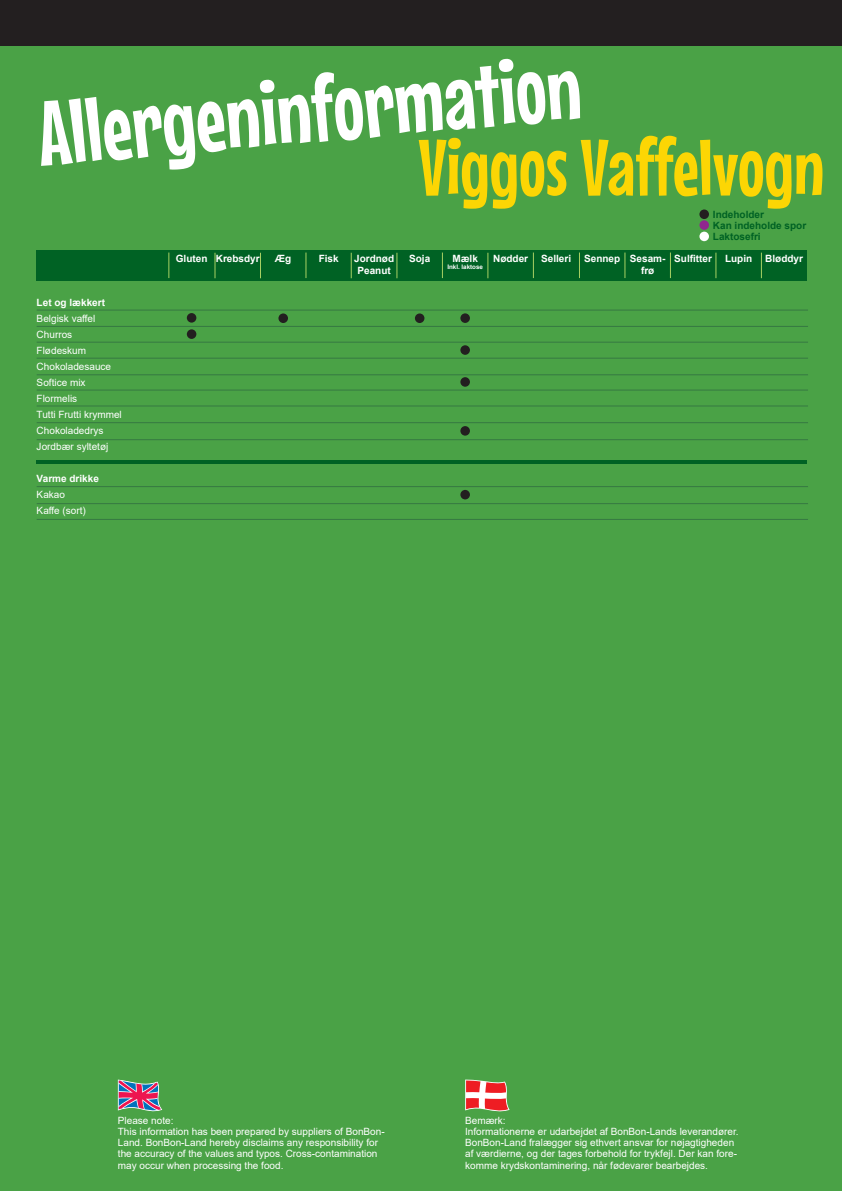
<style>
.page{position:relative;width:842px;height:1191px;background:#4aa246}
.page>*{position:absolute;margin:0;border:0;box-sizing:border-box;transform-origin:0 0}
.t1{font:92px "Mouse Memoirs";color:#fff}
.t2{font:80px "Mouse Memoirs";color:#fcd604}
.t3{font:10px/16px "Arial";color:#fff}
.t4{font:700 10px/12px "Arial";color:#fff;text-align:center}
.t5{font:700 10px/11.1px "Arial";color:#006224}
.t6{font:700 6.2px "Arial";color:#fff}
</style>
<div class="page">
<div style="left:0;top:0;width:842px;height:46px;background:#231f20"></div>
<div style="left:37px;top:250px;width:770px;height:30px;background:#006224"></div>
<hr style="left:37px;top:310px;width:771px;height:1px;background:#367942">
<hr style="left:37px;top:326px;width:771px;height:1px;background:#367942">
<hr style="left:37px;top:342px;width:771px;height:1px;background:#367942">
<hr style="left:37px;top:358px;width:771px;height:1px;background:#367942">
<hr style="left:37px;top:374px;width:771px;height:1px;background:#367942">
<svg style="left:168px;top:252px;width:1px;height:26px"></svg>
<svg style="left:215px;top:253px;width:1px;height:25px"></svg>
<svg style="left:260px;top:253px;width:1px;height:25px"></svg>
<svg style="left:306px;top:252px;width:1px;height:26px"></svg>
<svg style="left:351px;top:253px;width:1px;height:25px"></svg>
<svg style="left:397px;top:253px;width:1px;height:25px"></svg>
<svg style="left:442px;top:252px;width:1px;height:26px"></svg>
<svg style="left:488px;top:253px;width:1px;height:25px"></svg>
<svg style="left:533px;top:252px;width:1px;height:26px"></svg>
<svg style="left:579px;top:252px;width:1px;height:26px"></svg>
<svg style="left:625px;top:252px;width:1px;height:26px"></svg>
<svg style="left:670px;top:252px;width:1px;height:26px"></svg>
<svg style="left:716px;top:253px;width:1px;height:25px"></svg>
<svg style="left:761px;top:253px;width:1px;height:25px"></svg>
<div style="left:699px;top:209px;width:10px;height:10px;background:#231f20;border-radius:50%"></div>
<div style="left:699px;top:220px;width:10px;height:10px;background:#90268f;border-radius:50%"></div>
<div style="left:699px;top:232px;width:10px;height:9px;background:#fff;border-radius:50%"></div>
<svg style="left:465px;top:1079px;width:45px;height:32px"></svg>
<svg style="left:118px;top:1079px;width:44px;height:32px"></svg>
<hr style="left:37px;top:422px;width:771px;height:1px;background:#367942">
<hr style="left:37px;top:460px;width:770px;height:3px;background:#006224">
<hr style="left:37px;top:486px;width:771px;height:1px;background:#367942">
<hr style="left:37px;top:390px;width:771px;height:1px;background:#367942">
<hr style="left:37px;top:406px;width:771px;height:1px;background:#367942">
<hr style="left:37px;top:519px;width:771px;height:1px;background:#367942">
<div style="left:460px;top:345px;width:10px;height:10px;background:#231f20;border-radius:50%"></div>
<div style="left:460px;top:377px;width:10px;height:10px;background:#231f20;border-radius:50%"></div>
<div style="left:460px;top:426px;width:10px;height:9px;background:#231f20;border-radius:50%"></div>
<div style="left:460px;top:490px;width:10px;height:9px;background:#231f20;border-radius:50%"></div>
<div style="left:460px;top:313px;width:10px;height:10px;background:#231f20;border-radius:50%"></div>
<div style="left:187px;top:313px;width:9px;height:9px;background:#231f20;border-radius:50%"></div>
<div style="left:278px;top:313px;width:10px;height:10px;background:#231f20;border-radius:50%"></div>
<div style="left:415px;top:313px;width:9px;height:10px;background:#231f20;border-radius:50%"></div>
<div style="left:187px;top:329px;width:9px;height:10px;background:#231f20;border-radius:50%"></div>
<hr style="left:37px;top:439px;width:771px;height:1px;background:#367942">
<hr style="left:37px;top:503px;width:771px;height:1px;background:#367942">
<h1 class="t1" style="left:33px;top:80px;width:547px;rotate:-5deg">Allergeninformation</h1>
<h2 class="t2" style="left:418px;top:120px;width:408px">Viggos Vaffelvogn</h2>
<p class="t5" style="left:713px;top:209px;width:95px">Indeholder<br>Kan indeholde spor<br>Laktosefri</p>
<p class="t4" style="left:37px;top:297px;width:70px">Let og lækkert</p>
<p class="t3" style="left:37px;top:310px;width:87px">Belgisk vaffel<br>Churros<br>Flødeskum<br>Chokoladesauce<br>Softice mix<br>Flormelis<br>Tutti Frutti krymmel<br>Chokoladedrys<br>Jordbær syltetøj</p>
<p class="t4" style="left:37px;top:473px;width:64px">Varme drikke</p>
<p class="t3" style="left:37px;top:486px;width:51px">Kakao<br>Kaffe (sort)</p>
<p class="t4" style="left:176px;top:252px;width:85px">Gluten Krebsdyr</p>
<p class="t4" style="left:275px;top:252px;width:18px">Æg</p>
<p class="t4" style="left:319px;top:252px;width:22px">Fisk</p>
<p class="t4" style="left:354px;top:252px;width:41px">Jordnød<br>Peanut</p>
<p class="t4" style="left:409px;top:252px;width:23px">Soja</p>
<p class="t4" style="left:452px;top:252px;width:27px">Mælk</p>
<p class="t6" style="left:447px;top:263px;width:37px">Inkl. laktose</p>
<p class="t4" style="left:493px;top:252px;width:37px">Nødder</p>
<p class="t4" style="left:541px;top:252px;width:32px">Selleri</p>
<p class="t4" style="left:641px;top:252px;width:26px;text-align:left;text-indent:-57px">Sennep Sesam&shy;frø</p>
<p class="t4" style="left:674px;top:252px;width:39px">Sulfitter</p>
<p class="t4" style="left:725px;top:252px;width:29px">Lupin</p>
<p class="t4" style="left:765px;top:252px;width:39px">Bløddyr</p>
<p class="t3" style="left:118px;top:1115px;width:268px;line-height:11.1px">Please note:<br>This information has been prepared by suppliers of BonBon-Land. BonBon-Land hereby disclaims any responsibility for the accuracy of the values and typos. Cross-contamination may occur when processing the food.</p>
<p class="t3" style="left:465px;top:1115px;width:275px;line-height:11.1px">Bemærk:<br>Informationerne er udarbejdet af BonBon-Lands leverandører.<br>BonBon-Land fralægger sig ethvert ansvar for nøjagtigheden af værdierne, og der tages forbehold for trykfejl. Der kan fore&shy;komme krydskontaminering, når fødevarer bearbejdes.</p>
</div>
